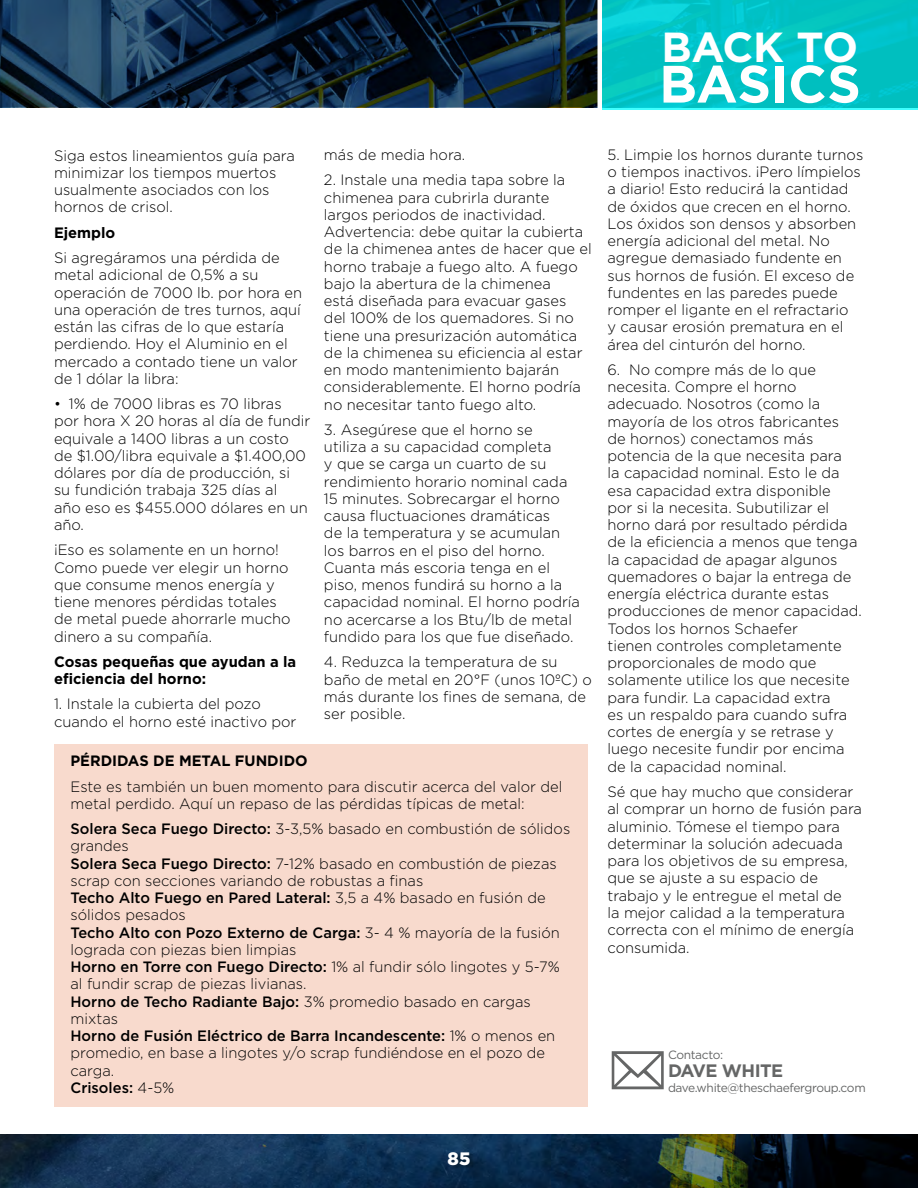
<style>
.page{position:relative;width:918px;height:1188px;background:#fff}
.page>*{position:absolute;margin:0;border:0;box-sizing:border-box;transform-origin:0 0}
.t1{font:700 52.5px "Gotham";letter-spacing:-.005em;color:#fff}
.t2{font:700 42px "Gotham";letter-spacing:-.02em;color:#fff}
.t3{font:700 18px "Gotham";letter-spacing:-.03em;color:#656666}
.t4{font:900 18px "Gotham";color:#fff}
.t5{font:300 15px/17.2px "Gotham";color:#000}
.t6{font:700 15px/17.2px "Gotham";color:#000}
.t7{font:12px "Gotham";letter-spacing:-.03em;color:#656666}
.s1{font-weight:500}
</style>
<div class="page">
<div style="left:54px;top:744px;width:534px;height:363px;background:#f8dacd"></div>
<img style="left:0;top:1134px;width:918px;height:54px">
<div style="left:448px;top:1151px;width:28px;height:19px;background:#000;opacity:.4"></div>
<svg style="left:0;top:0;width:598px;height:106px;background:#12293f"></svg>
<svg style="left:602px;top:0;width:316px;height:110px;background:#02c4c7"></svg>
<svg style="left:612px;top:1051px;width:52px;height:38px"></svg>
<p class="t2" style="left:662px;top:19px;width:198px">BACK TO</p>
<p class="t1" style="left:659px;top:49px;width:203px">BASICS</p>
<p class="t5" style="left:54px;top:146px;width:242px">Siga estos lineamientos guía para minimizar los tiempos muertos usualmente asociados con los hornos de crisol.</p>
<p class="t6" style="left:54px;top:224px;width:63px">Ejemplo</p>
<p class="t5" style="left:54px;top:249px;width:250px">Si agregáramos una pérdida de metal adicional de 0,5% a su operación de 7000 lb. por hora en una operación de tres turnos, aquí están las cifras de lo que estaría perdiendo. Hoy el Aluminio en el mercado a contado tiene un valor de 1 dólar la libra:</p>
<p class="t5" style="left:54px;top:395px;width:258px">• 1% de 7000 libras es 70 libras<br>por hora X 20 horas al día de fundir equivale a 1400 libras a un costo de $1.00/libra equivale a $1.400,00 dólares por día de producción, si<br>su fundición trabaja 325 días al<br>año eso es $455.000 dólares en un año.</p>
<p class="t5" style="left:54px;top:541px;width:238px">¡Eso es solamente en un horno!<br>Como puede ver elegir un horno que consume menos energía y tiene menores pérdidas totales de metal puede ahorrarle mucho dinero a su compañía.</p>
<p class="t6" style="left:54px;top:653px;width:244px">Cosas pequeñas que ayudan a la eficiencia del horno:</p>
<p class="t5" style="left:54px;top:695px;width:244px">1. Instale la cubierta del pozo cuando el horno esté inactivo por</p>
<p class="t5" style="left:324px;top:146px;width:143px">más de media hora.</p>
<p class="t5" style="left:324px;top:171px;width:269px">2. Instale una media tapa sobre la chimenea para cubrirla durante largos periodos de inactividad.<br>Advertencia: debe quitar la cubierta de la chimenea antes de hacer que el horno trabaje a fuego alto. A fuego bajo la abertura de la chimenea<br>está diseñada para evacuar gases del 100% de los quemadores. Si no tiene una presurización automática de la chimenea su eficiencia al estar en modo mantenimiento bajarán considerablemente. El horno podría no necesitar tanto fuego alto.</p>
<p class="t5" style="left:324px;top:421px;width:258px">3. Asegúrese que el horno se<br>utiliza a su capacidad completa<br>y que se carga un cuarto de su rendimiento horario nominal cada<br>15 minutes. Sobrecargar el horno causa fluctuaciones dramáticas<br>de la temperatura y se acumulan los barros en el piso del horno.<br>Cuanta más escoria tenga en el piso, menos fundirá su horno a la capacidad nominal. El horno podría no acercarse a los Btu/lb de metal fundido para los que fue diseñado.</p>
<p class="t5" style="left:324px;top:653px;width:269px">4. Reduzca la temperatura de su baño de metal en 20°F (unos 10ºC) o más durante los fines de semana, de ser posible.</p>
<p class="t6" style="left:70px;top:752px;width:239px">PÉRDIDAS DE METAL FUNDIDO</p>
<p class="t5" style="left:70px;top:777px;width:493px">Este es también un buen momento para discutir acerca del valor del metal perdido. Aquí un repaso de las pérdidas típicas de metal:</p>
<p class="t5" style="left:70px;top:820px;width:501px"><span class="s1">Solera Seca Fuego Directo:</span> 3-3,5% basado en combustión de sólidos grandes<br><span class="s1">Solera Seca Fuego Directo:</span> 7-12% basado en combustión de piezas scrap con secciones variando de robustas a finas<br><span class="s1">Techo Alto Fuego en Pared Lateral:</span> 3,5 a 4% basado en fusión de sólidos pesados<br><span class="s1">Techo Alto con Pozo Externo de Carga:</span> 3- 4 % mayoría de la fusión lograda con piezas bien limpias<br><span class="s1">Horno en Torre con Fuego Directo:</span> 1% al fundir sólo lingotes y 5-7% al fundir scrap de piezas livianas.<br><span class="s1">Horno de Techo Radiante Bajo:</span> 3% promedio basado en cargas mixtas<br><span class="s1">Horno de Fusión Eléctrico de Barra Incandescente:</span> 1% o menos en promedio, en base a lingotes y/o scrap fundiéndose en el pozo de carga.<br><span class="s1">Crisoles:</span> 4-5%</p>
<p class="t5" style="left:607px;top:146px;width:257px">5. Limpie los hornos durante turnos o tiempos inactivos. ¡Pero límpielos a diario! Esto reducirá la cantidad de óxidos que crecen en el horno.<br>Los óxidos son densos y absorben energía adicional del metal. No agregue demasiado fundente en sus hornos de fusión. El exceso de fundentes en las paredes puede romper el ligante en el refractario<br>y causar erosión prematura en el área del cinturón del horno.</p>
<p class="t5" style="left:607px;top:361px;width:256px">6. No compre más de lo que necesita. Compre el horno adecuado. Nosotros (como la mayoría de los otros fabricantes<br>de hornos) conectamos más potencia de la que necesita para<br>la capacidad nominal. Esto le da esa capacidad extra disponible<br>por si la necesita. Subutilizar el horno dará por resultado pérdida de la eficiencia a menos que tenga la capacidad de apagar algunos quemadores o bajar la entrega de energía eléctrica durante estas producciones de menor capacidad.<br>Todos los hornos Schaefer<br>tienen controles completamente proporcionales de modo que solamente utilice los que necesite para fundir. La capacidad extra<br>es un respaldo para cuando sufra cortes de energía y se retrase y luego necesite fundir por encima de la capacidad nominal.</p>
<p class="t5" style="left:607px;top:783px;width:256px">Sé que hay mucho que considerar al comprar un horno de fusión para aluminio. Tómese el tiempo para determinar la solución adecuada para los objetivos de su empresa, que se ajuste a su espacio de trabajo y le entregue el metal de<br>la mejor calidad a la temperatura correcta con el mínimo de energía consumida.</p>
<p class="t7" style="left:668px;top:1047px;width:57px">Contacto:</p>
<p class="t3" style="left:668px;top:1059px;width:117px">DAVE WHITE</p>
<p class="t7" style="left:668px;top:1080px;width:199px">dave.white@theschaefergroup.com</p>
<p class="t4" style="left:448px;top:1146px;width:24px">85</p>
</div>
